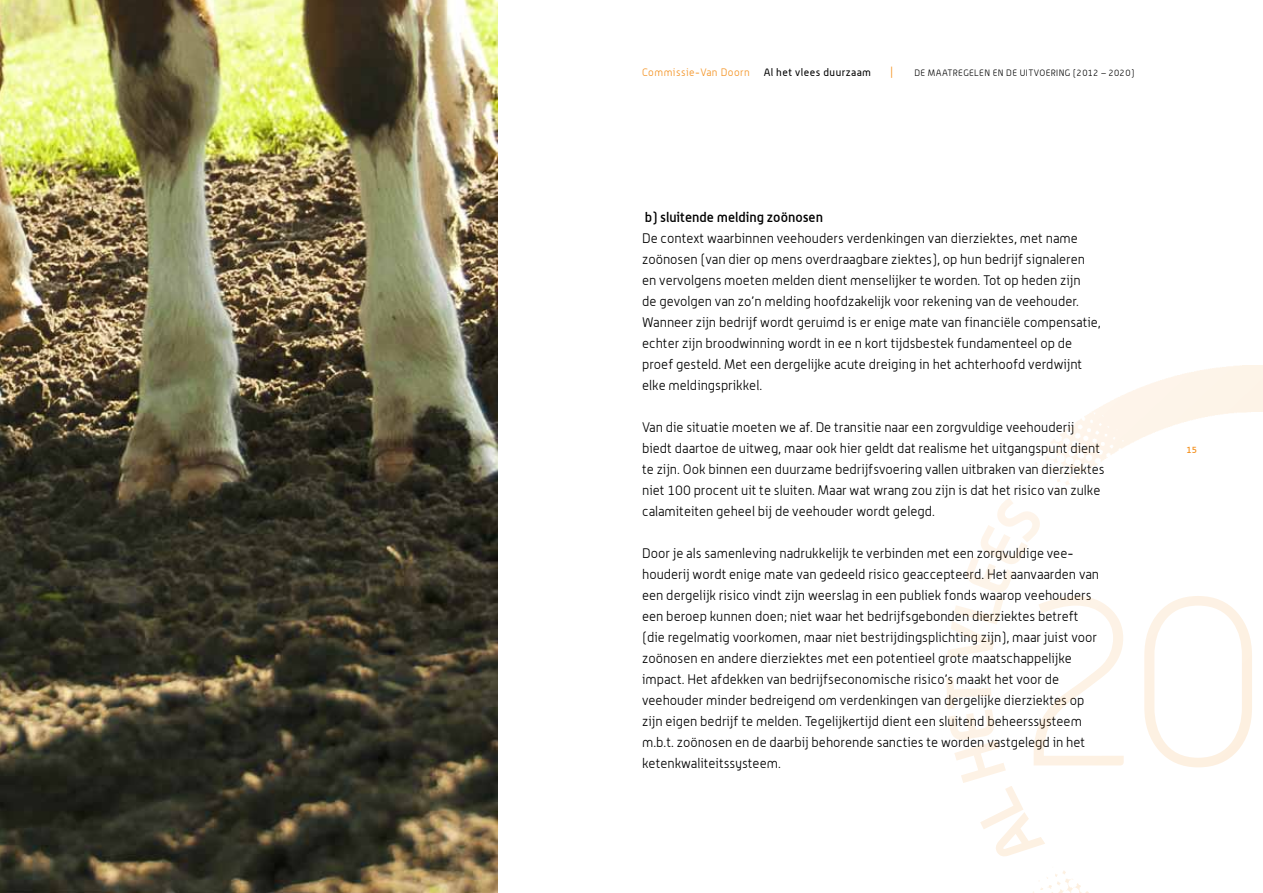
<style>
.page{position:relative;width:1263px;height:893px;background:#fff}
.page>*{position:absolute;margin:0;border:0;box-sizing:border-box;transform-origin:0 0}
.t1{font:300 13.5px/21px "Alwyn";color:#000}
.t2{font:500 13.5px "Alwyn";color:#000}
.t3{font:300 12px "Alwyn";color:#f4901d}
.t4{font:300 10.5px "Alwyn";letter-spacing:.045em;color:#f4901d}
.t5{font:10.5px "Alwyn";letter-spacing:.045em;color:#000}
.t6{font:300 9px "Alwyn";letter-spacing:.045em;color:#000}
.t7{font:500 9px "Alwyn";color:#f4901d}
</style>
<div class="page">
<img style="left:0;top:0;width:497px;height:893px">
<svg style="left:946px;top:498px;width:72px;height:359px"></svg>
<img style="left:1018px;top:366px;width:245px;height:527px">
<p class="t4" style="left:642px;top:66px;width:109px">Commissie-Van Doorn</p>
<p class="t5" style="left:764px;top:66px;width:109px">Al het vlees duurzaam</p>
<p class="t3" style="left:890px;top:64px;width:5px">|</p>
<p class="t6" style="left:914px;top:67px;width:222px">DE MAATREGELEN EN DE UITVOERING (2012 – 2020)</p>
<p class="t2" style="left:645px;top:209px;width:180px">b) sluitende melding zoönosen</p>
<p class="t1" style="left:642px;top:228px;width:460px">De context waarbinnen veehouders verdenkingen van dierziektes, met name zoönosen (van dier op mens overdraagbare ziektes), op hun bedrijf signaleren en vervolgens moeten melden dient menselijker te worden. Tot op heden zijn<br>de gevolgen van zo’n melding hoofdzakelijk voor rekening van de veehouder.<br>Wanneer zijn bedrijf wordt geruimd is er enige mate van financiële compensatie, echter zijn broodwinning wordt in ee n kort tijdsbestek fundamenteel op de proef gesteld. Met een dergelijke acute dreiging in het achterhoofd verdwijnt elke meldingsprikkel.</p>
<p class="t1" style="left:642px;top:417px;width:464px">Van die situatie moeten we af. De transitie naar een zorgvuldige veehouderij biedt daartoe de uitweg, maar ook hier geldt dat realisme het uitgangspunt dient te zijn. Ook binnen een duurzame bedrijfsvoering vallen uitbraken van dierziektes niet 100 procent uit te sluiten. Maar wat wrang zou zijn is dat het risico van zulke calamiteiten geheel bij de veehouder wordt gelegd.</p>
<p class="t1" style="left:642px;top:543px;width:458px">Door je als samenleving nadrukkelijk te verbinden met een zorgvuldige vee&shy;houderij wordt enige mate van gedeeld risico geaccepteerd. Het aanvaarden van een dergelijk risico vindt zijn weerslag in een publiek fonds waarop veehouders een beroep kunnen doen; niet waar het bedrijfsgebonden dierziektes betreft (die regelmatig voorkomen, maar niet bestrijdingsplichting zijn), maar juist voor zoönosen en andere dierziektes met een potentieel grote maatschappelijke impact. Het afdekken van bedrijfseconomische risico’s maakt het voor de veehouder minder bedreigend om verdenkingen van dergelijke dierziektes op zijn eigen bedrijf te melden. Tegelijkertijd dient een sluitend beheerssysteem m.b.t. zoönosen en de daarbij behorende sancties te worden vastgelegd in het ketenkwaliteitssysteem.</p>
<p class="t7" style="left:1186px;top:444px;width:12px">15</p>
</div>
